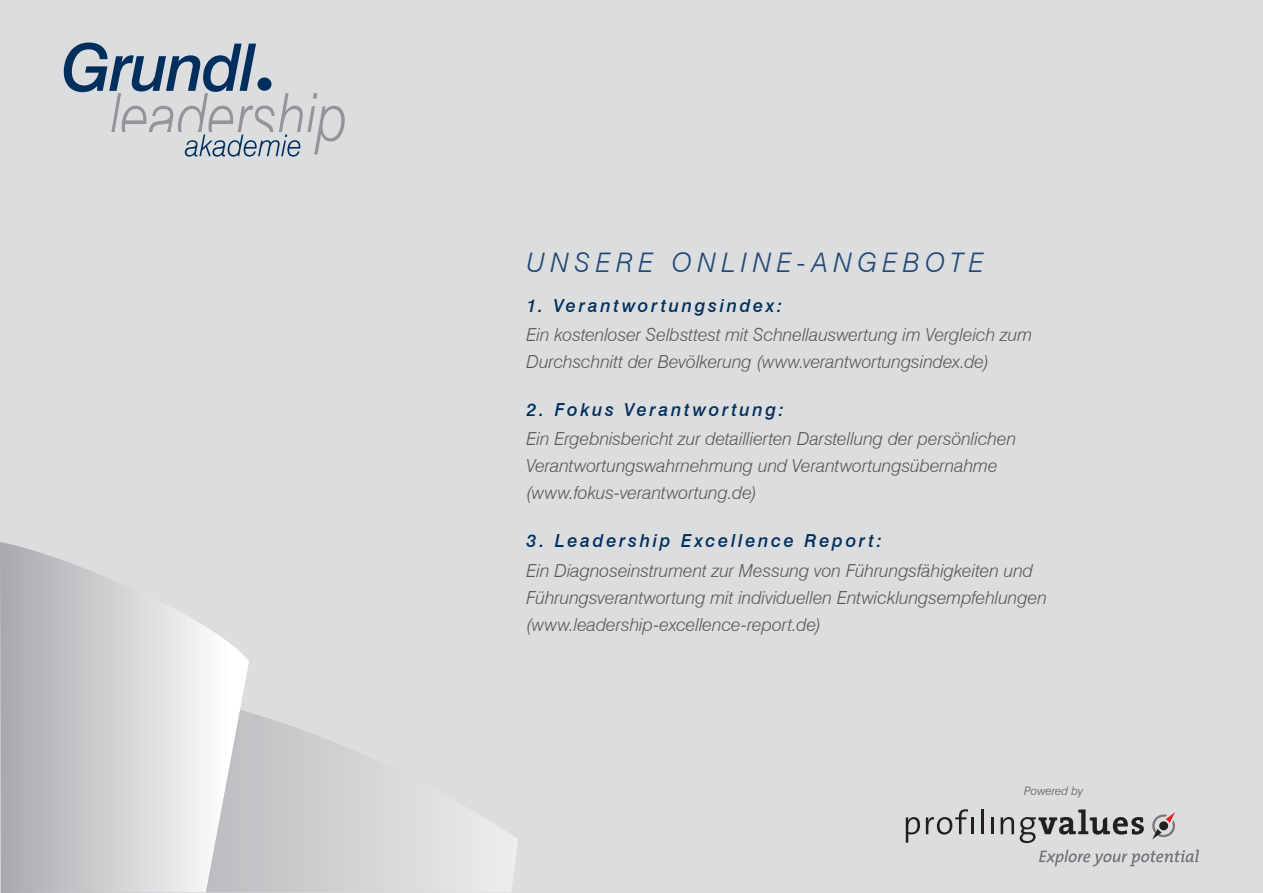
<style>
.page{position:relative;width:1263px;height:893px;background:#dcdddf}
.page>*{position:absolute;margin:0;border:0;box-sizing:border-box;transform-origin:0 0}
.t1{font:italic 300 27px "Swiss 721 BT";letter-spacing:.195em;color:#224875}
.t2{font:italic 300 18px/27px "Swiss 721 BT";letter-spacing:-.005em;color:#57585a}
.t3{font:italic 500 18px "Swiss 721 BT";letter-spacing:.145em;color:#002f5e}
.t4{font:italic 300 11.7px "Swiss 721 BT";color:#57585a}
</style>
<div class="page">
<svg style="left:906px;top:817px;width:14px;height:26px"></svg>
<svg style="left:926px;top:809px;width:47px;height:25px"></svg>
<hr style="left:981px;top:809px;width:2px;height:25px;background:#231f20">
<svg style="left:991px;top:817px;width:2px;height:17px"></svg>
<svg style="left:1001px;top:817px;width:13px;height:17px"></svg>
<svg style="left:1020px;top:809px;width:124px;height:34px"></svg>
<svg style="left:1152px;top:812px;width:23px;height:27px"></svg>
<svg style="left:1039px;top:850px;width:160px;height:16px"></svg>
<svg style="left:249px;top:712px;width:269px;height:181px"></svg>
<svg style="left:0;top:542px;width:249px;height:351px"></svg>
<svg style="left:64px;top:43px;width:281px;height:114px"></svg>
<h1 class="t1" style="left:526px;top:252px;width:459px">UNSERE ONLINE-ANGEBOTE</h1>
<p class="t3" style="left:526px;top:299px;width:257px">1. Verantwortungsindex:</p>
<p class="t2" style="left:526px;top:322px;width:507px">Ein kostenloser Selbsttest mit Schnellauswertung im Vergleich zum<br>Durchschnitt der Bevölkerung (www.verantwortungsindex.de)</p>
<p class="t3" style="left:526px;top:403px;width:259px">2. Fokus Verantwortung:</p>
<p class="t2" style="left:526px;top:427px;width:491px">Ein Ergebnisbericht zur detaillierten Darstellung der persönlichen<br>Verantwortungswahrnehmung und Verantwortungsübernahme (www.fokus-verantwortung.de)</p>
<p class="t3" style="left:526px;top:534px;width:357px">3. Leadership Excellence Report:</p>
<p class="t2" style="left:526px;top:558px;width:522px">Ein Diagnoseinstrument zur Messung von Führungsfähigkeiten und<br>Führungsverantwortung mit individuellen Entwicklungsempfehlungen (www.leadership-excellence-report.de)</p>
<p class="t4" style="left:1024px;top:787px;width:61px">Powered by</p>
</div>
